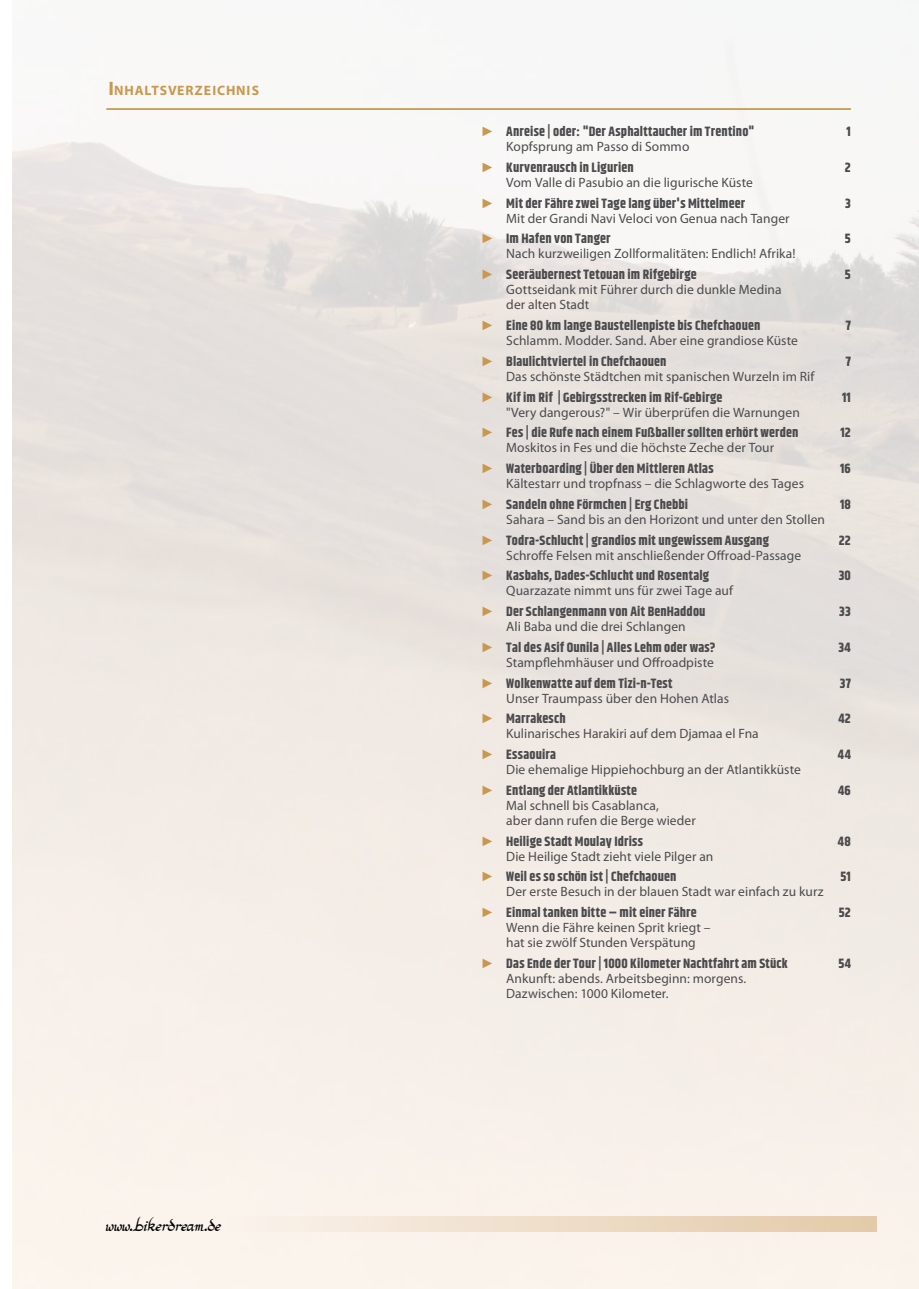
<style>
.page{position:relative;width:919px;height:1289px;background:#fff}
.page>*{position:absolute;margin:0;border:0;box-sizing:border-box;transform-origin:0 0}
.t1{font:700 13.65px "Myriad Pro";letter-spacing:.07em;color:#c9984f}
.t2{font:13.5px/15px "Myriad Pro";letter-spacing:.005em;color:#4b4b4d}
.t3{font:700 13.5px "Khand";letter-spacing:.015em;color:#4b4b4d}
.t4{font:13.5px "Argor Man Scaqh";letter-spacing:-.01em;color:#000}
.s1{font-size:19.5px}
.s2{font-family:"Times New Roman";color:#c9984f}
</style>
<div class="page">
<img style="left:13px;top:43px;width:905px;height:1245px">
<hr style="left:106px;top:108px;width:744px;height:2px;background:#bf8733">
<svg style="left:228px;top:1216px;width:648px;height:15px;background:#eeddc9"></svg>
<p class="t1" style="left:108px;top:82px;width:152px"><span class="s1">I</span>NHALTSVERZEICHNI S</p>
<p class="t4" style="left:106px;top:1216px;width:116px">www.bikerdream.de</p>
<p class="t3" style="left:480px;top:122px;width:275px"><span class="s2">►</span> Anreise | oder: "Der Asphalttaucher im Trentino"</p>
<p class="t3" style="left:846px;top:122px;width:6px">1</p>
<p class="t2" style="left:506px;top:139px;width:185px">Kopfsprung am Passo di Sommo</p>
<p class="t3" style="left:480px;top:158px;width:154px"><span class="s2">►</span> Kurvenrausch in Ligurien</p>
<p class="t3" style="left:844px;top:158px;width:7px">2</p>
<p class="t2" style="left:506px;top:175px;width:248px">Vom Valle di Pasubio an die ligurische Küste</p>
<p class="t3" style="left:480px;top:193px;width:266px"><span class="s2">►</span> Mit der Fähre zwei Tage lang über's Mittelmeer</p>
<p class="t3" style="left:845px;top:193px;width:7px">3</p>
<p class="t2" style="left:506px;top:210px;width:285px">Mit der Grandi Navi Veloci von Genua nach Tanger</p>
<p class="t3" style="left:480px;top:229px;width:131px"><span class="s2">►</span> Im Hafen von Tanger</p>
<p class="t3" style="left:844px;top:229px;width:7px">5</p>
<p class="t2" style="left:506px;top:246px;width:290px">Nach kurzweiligen Zollformalitäten: Endlich! Afrika!</p>
<p class="t3" style="left:480px;top:265px;width:217px"><span class="s2">►</span> Seeräubernest Tetouan im Rifgebirge</p>
<p class="t3" style="left:844px;top:265px;width:7px">5</p>
<p class="t2" style="left:506px;top:282px;width:277px">Gottseidank mit Führer durch die dunkle Medina der alten Stadt</p>
<p class="t3" style="left:480px;top:316px;width:281px"><span class="s2">►</span> Eine 80 km lange Baustellenpiste bis Chefchaouen</p>
<p class="t3" style="left:845px;top:316px;width:7px">7</p>
<p class="t2" style="left:506px;top:333px;width:293px">Schlamm. Modder. Sand. Aber eine grandiose Küste</p>
<p class="t3" style="left:480px;top:351px;width:187px"><span class="s2">►</span> Blaulichtviertel in Chefchaouen</p>
<p class="t3" style="left:845px;top:351px;width:7px">7</p>
<p class="t2" style="left:506px;top:368px;width:309px">Das schönste Städtchen mit spanischen Wurzeln im Rif</p>
<p class="t3" style="left:480px;top:387px;width:243px"><span class="s2">►</span> Kif im Rif | Gebirgsstrecken im Rif-Gebirge</p>
<p class="t3" style="left:841px;top:387px;width:10px">11</p>
<p class="t2" style="left:506px;top:404px;width:295px">"Very dangerous?" – Wir überprüfen die Warnungen</p>
<p class="t3" style="left:480px;top:423px;width:319px"><span class="s2">►</span> Fes | die Rufe nach einem Fußballer sollten erhört werden</p>
<p class="t3" style="left:840px;top:423px;width:12px">12</p>
<p class="t2" style="left:506px;top:440px;width:269px">Moskitos in Fes und die höchste Zeche der Tour</p>
<p class="t3" style="left:480px;top:459px;width:234px"><span class="s2">►</span> Waterboarding | Über den Mittleren Atlas</p>
<p class="t3" style="left:840px;top:459px;width:12px">16</p>
<p class="t2" style="left:506px;top:476px;width:299px">Kältestarr und tropfnass – die Schlagworte des Tages</p>
<p class="t3" style="left:480px;top:494px;width:209px"><span class="s2">►</span> Sandeln ohne Förmchen | Erg Chebbi</p>
<p class="t3" style="left:840px;top:494px;width:12px">18</p>
<p class="t2" style="left:506px;top:511px;width:320px">Sahara – Sand bis an den Horizont und unter den Stollen</p>
<p class="t3" style="left:480px;top:530px;width:290px"><span class="s2">►</span> Todra-Schlucht | grandios mit ungewissem Ausgang</p>
<p class="t3" style="left:838px;top:530px;width:14px">22</p>
<p class="t2" style="left:506px;top:547px;width:296px">Schroffe Felsen mit anschließender Offroad-Passage</p>
<p class="t3" style="left:480px;top:566px;width:230px"><span class="s2">►</span> Kasbahs, Dades-Schlucht und Rosentalg</p>
<p class="t3" style="left:838px;top:566px;width:14px">30</p>
<p class="t2" style="left:506px;top:583px;width:228px">Quarzazate nimmt uns für zwei Tage auf</p>
<p class="t3" style="left:480px;top:602px;width:226px"><span class="s2">►</span> Der Schlangenmann von Ait BenHaddou</p>
<p class="t3" style="left:839px;top:602px;width:13px">33</p>
<p class="t2" style="left:506px;top:619px;width:181px">Ali Baba und die drei Schlangen</p>
<p class="t3" style="left:480px;top:637px;width:236px"><span class="s2">►</span> Tal des Asif Ounila | Alles Lehm oder was?</p>
<p class="t3" style="left:838px;top:637px;width:14px">34</p>
<p class="t2" style="left:506px;top:654px;width:209px">Stampflehmhäuser und Offroadpiste</p>
<p class="t3" style="left:480px;top:673px;width:193px"><span class="s2">►</span> Wolkenwatte auf dem Tizi-n-Test</p>
<p class="t3" style="left:839px;top:673px;width:13px">37</p>
<p class="t2" style="left:506px;top:690px;width:224px">Unser Traumpass über den Hohen Atlas</p>
<p class="t3" style="left:480px;top:709px;width:86px"><span class="s2">►</span> Marrakesch</p>
<p class="t3" style="left:838px;top:709px;width:14px">42</p>
<p class="t2" style="left:506px;top:726px;width:254px">Kulinarisches Harakiri auf dem Djamaa el Fna</p>
<p class="t3" style="left:480px;top:745px;width:77px"><span class="s2">►</span> Essaouira</p>
<p class="t3" style="left:837px;top:745px;width:15px">44</p>
<p class="t2" style="left:506px;top:762px;width:296px">Die ehemalige Hippiehochburg an der Atlantikküste</p>
<p class="t3" style="left:480px;top:780px;width:158px"><span class="s2">►</span> Entlang der Atlantikküste</p>
<p class="t3" style="left:838px;top:780px;width:14px">46</p>
<p class="t2" style="left:506px;top:797px;width:191px">Mal schnell bis Casablanca,<br>aber dann rufen die Berge wieder</p>
<p class="t3" style="left:480px;top:831px;width:164px"><span class="s2">►</span> Heilige Stadt Moulay Idriss</p>
<p class="t3" style="left:837px;top:831px;width:15px">48</p>
<p class="t2" style="left:506px;top:848px;width:208px">Die Heilige Stadt zieht viele Pilger an</p>
<p class="t3" style="left:480px;top:867px;width:197px"><span class="s2">►</span> Weil es so schön ist | Chefchaouen</p>
<p class="t3" style="left:840px;top:867px;width:12px">51</p>
<p class="t2" style="left:506px;top:884px;width:319px">Der erste Besuch in der blauen Stadt war einfach zu kurz</p>
<p class="t3" style="left:480px;top:903px;width:217px"><span class="s2">►</span> Einmal tanken bitte – mit einer Fähre</p>
<p class="t3" style="left:838px;top:903px;width:14px">52</p>
<p class="t2" style="left:506px;top:920px;width:206px">Wenn die Fähre keinen Sprit kriegt – hat sie zwölf Stunden Verspätung</p>
<p class="t3" style="left:480px;top:953px;width:308px"><span class="s2">►</span> Das Ende der Tour | 1000 Kilometer Nachtfahrt am Stück</p>
<p class="t3" style="left:838px;top:953px;width:14px">54</p>
<p class="t2" style="left:506px;top:970px;width:241px">Ankunft: abends. Arbeitsbeginn: morgens.<br>Dazwischen: 1000 Kilometer.</p>
</div>
